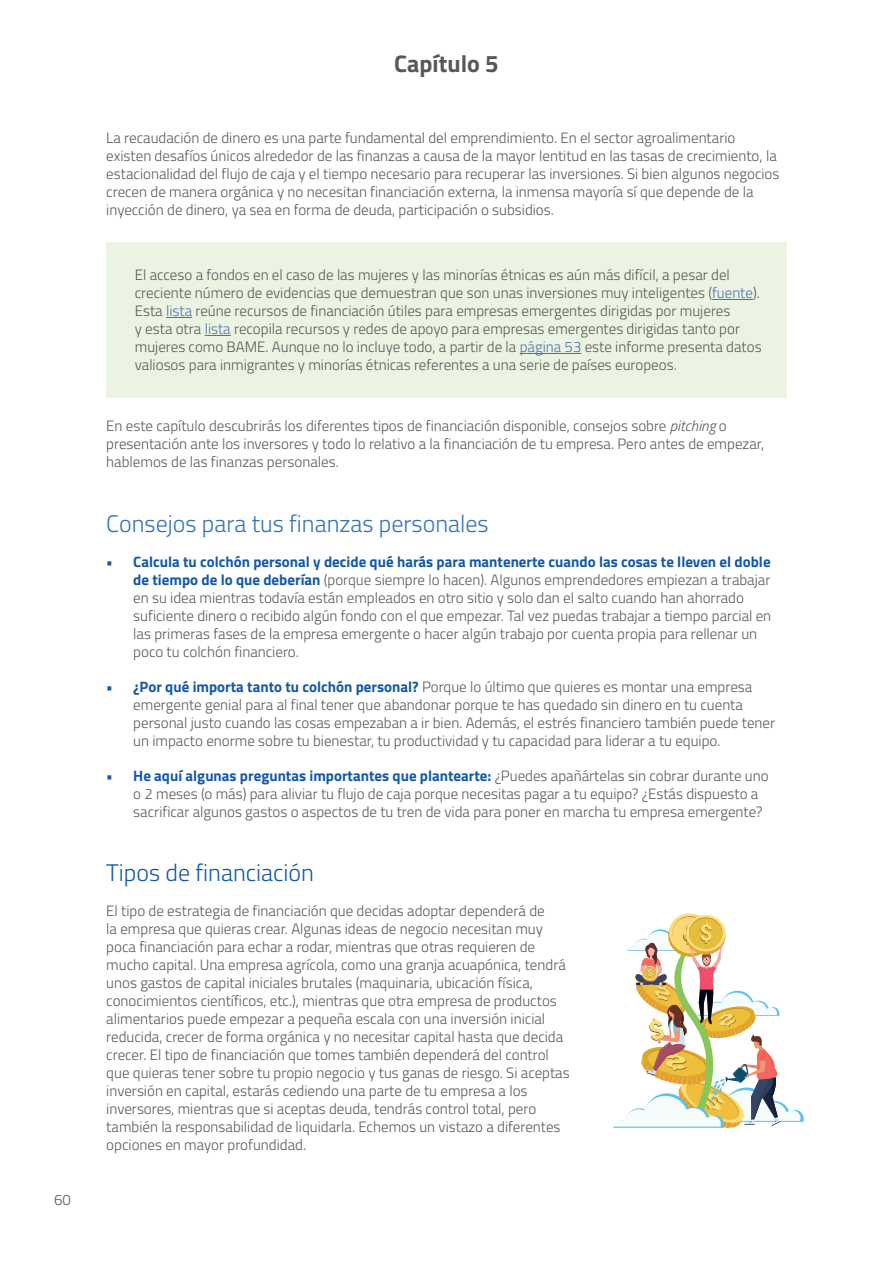
<style>
.page{position:relative;width:893px;height:1263px;background:#fff}
.page>*{position:absolute;margin:0;border:0;box-sizing:border-box;transform-origin:0 0}
.t1{font:300 24px "Titillium";color:#3372b9}
.t2{font:300 24px "Titillium";color:#1558a8}
.t3{font:700 24px "Titillium";color:#57585a}
.t4{font:300 15px/18px "Titillium";color:#57585a}
.s1{color:#4d72ac}
.s2{font-style:italic}
.s3{font-weight:700;color:#1558a8}
</style>
<div class="page">
<svg style="left:613px;top:913px;width:191px;height:215px"></svg>
<div style="left:106px;top:242px;width:681px;height:156px;background:#ebf4e2"></div>
<hr style="left:712px;top:299px;width:41px;height:1px;background:#4d72ac">
<svg style="left:166px;top:317px;width:26px;height:1px"></svg>
<svg style="left:205px;top:335px;width:26px;height:1px"></svg>
<hr style="left:520px;top:353px;width:61px;height:1px;background:#4d72ac">
<p class="t4" style="left:54px;top:1190px;width:18px">60</p>
<h1 class="t3" style="left:394px;top:45px;width:106px">Capítulo 5</h1>
<p class="t4" style="left:106px;top:128px;width:675px">La recaudación de dinero es una parte fundamental del emprendimiento. En el sector agroalimentario existen desafíos únicos alrededor de las finanzas a causa de la mayor lentitud en las tasas de crecimiento, la estacionalidad del flujo de caja y el tiempo necesario para recuperar las inversiones. Si bien algunos negocios crecen de manera orgánica y no necesitan financiación externa, la inmensa mayoría sí que depende de la inyección de dinero, ya sea en forma de deuda, participación o subsidios.</p>
<p class="t4" style="left:135px;top:265px;width:628px">El acceso a fondos en el caso de las mujeres y las minorías étnicas es aún más difícil, a pesar del creciente número de evidencias que demuestran que son unas inversiones muy inteligentes (<span class="s1">fuente</span>).<br>Esta <span class="s1">lista</span> reúne recursos de financiación útiles para empresas emergentes dirigidas por mujeres<br>y esta otra <span class="s1">lista</span> recopila recursos y redes de apoyo para empresas emergentes dirigidas tanto por mujeres como BAME. Aunque no lo incluye todo, a partir de la <span class="s1">página 53</span> este informe presenta datos valiosos para inmigrantes y minorías étnicas referentes a una serie de países europeos.</p>
<p class="t4" style="left:106px;top:416px;width:659px">En este capítulo descubrirás los diferentes tipos de financiación disponible, consejos sobre <span class="s2">pitching</span> o presentación ante los inversores y todo lo relativo a la financiación de tu empresa. Pero antes de empezar, hablemos de las finanzas personales.</p>
<h1 class="t1" style="left:106px;top:506px;width:384px">Consejos para tus finanzas personales</h1>
<p class="t4" style="left:133px;top:552px;width:639px;text-indent:-27px"><span class="s3">• Calcula tu colchón personal y decide qué harás para mantenerte cuando las cosas te lleven el doble de tiempo de lo que deberían</span> (porque siempre lo hacen). Algunos emprendedores empiezan a trabajar en su idea mientras todavía están empleados en otro sitio y solo dan el salto cuando han ahorrado suficiente dinero o recibido algún fondo con el que empezar. Tal vez puedas trabajar a tiempo parcial en las primeras fases de la empresa emergente o hacer algún trabajo por cuenta propia para rellenar un poco tu colchón financiero.</p>
<p class="t4" style="left:133px;top:677px;width:643px;text-indent:-27px"><span class="s3">• ¿Por qué importa tanto tu colchón personal?</span> Porque lo último que quieres es montar una empresa emergente genial para al final tener que abandonar porque te has quedado sin dinero en tu cuenta personal justo cuando las cosas empezaban a ir bien. Además, el estrés financiero también puede tener un impacto enorme sobre tu bienestar, tu productividad y tu capacidad para liderar a tu equipo.</p>
<p class="t4" style="left:133px;top:766px;width:637px;text-indent:-27px"><span class="s3">• He aquí algunas preguntas importantes que plantearte:</span> ¿Puedes apañártelas sin cobrar durante uno o 2 meses (o más) para aliviar tu flujo de caja porque necesitas pagar a tu equipo? ¿Estás dispuesto a sacrificar algunos gastos o aspectos de tu tren de vida para poner en marcha tu empresa emergente?</p>
<h1 class="t2" style="left:106px;top:855px;width:209px">Tipos de financiación</h1>
<p class="t4" style="left:106px;top:901px;width:465px">El tipo de estrategia de financiación que decidas adoptar dependerá de<br>la empresa que quieras crear. Algunas ideas de negocio necesitan muy poca financiación para echar a rodar, mientras que otras requieren de mucho capital. Una empresa agrícola, como una granja acuapónica, tendrá unos gastos de capital iniciales brutales (maquinaria, ubicación física, conocimientos científicos, etc.), mientras que otra empresa de productos alimentarios puede empezar a pequeña escala con una inversión inicial reducida, crecer de forma orgánica y no necesitar capital hasta que decida crecer. El tipo de financiación que tomes también dependerá del control que quieras tener sobre tu propio negocio y tus ganas de riesgo. Si aceptas inversión en capital, estarás cediendo una parte de tu empresa a los inversores, mientras que si aceptas deuda, tendrás control total, pero también la responsabilidad de liquidarla. Echemos un vistazo a diferentes opciones en mayor profundidad.</p>
</div>
